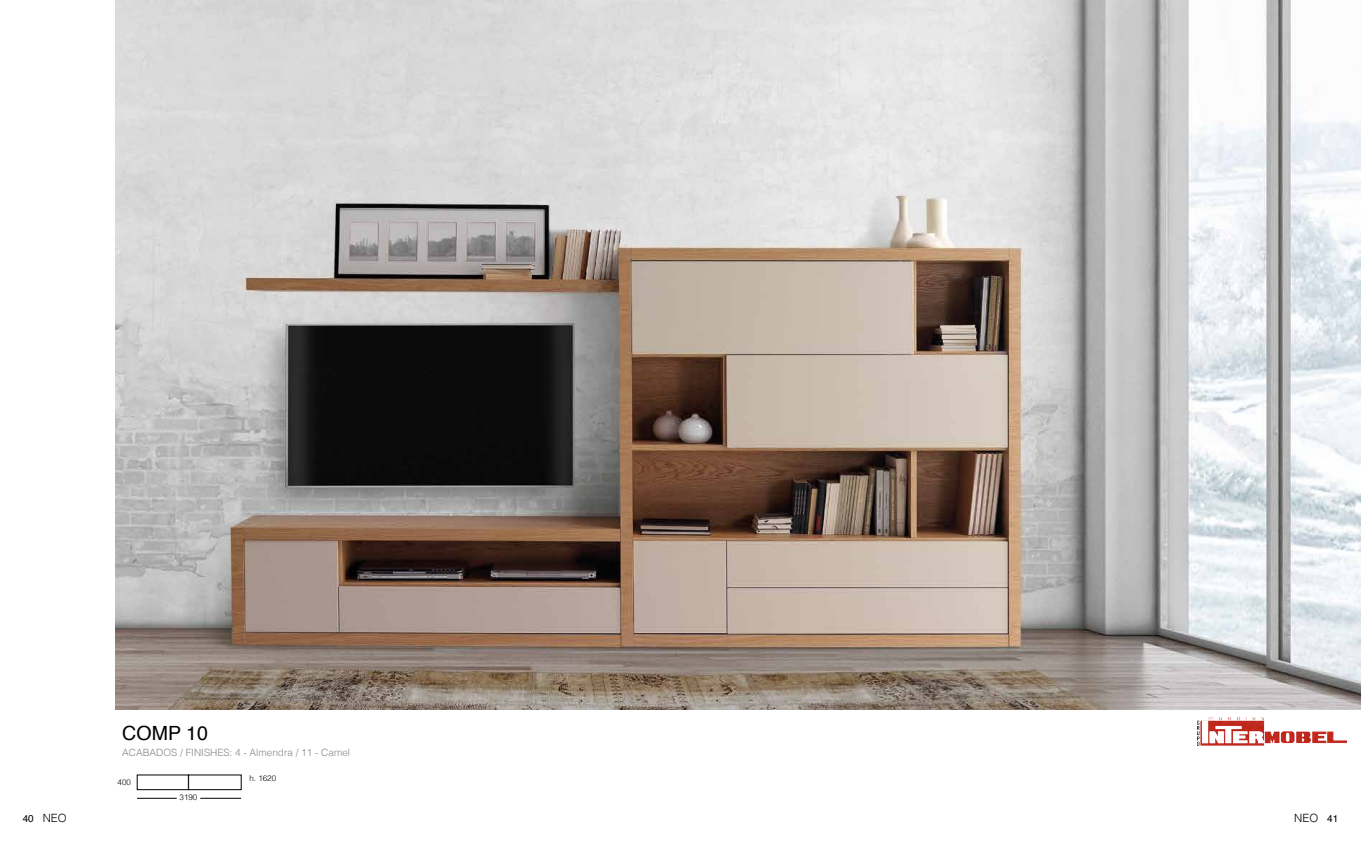
<style>
.page{position:relative;width:1361px;height:851px;background:#fff}
.page>*{position:absolute;margin:0;border:0;box-sizing:border-box;transform-origin:0 0}
.t1{font:19.6px "Helvetica";color:#000}
.t2{font:300 11.4px "Helvetica";color:#000}
.t3{font:300 10px "Helvetica";color:#878787}
.t4{font:10px "Helvetica";color:#000}
.t5{font:300 8px "Helvetica";color:#000}
</style>
<div class="page">
<img style="left:116px;top:0;width:1245px;height:709px">
<hr style="left:137px;top:798px;width:40px;height:1px;background:#000">
<hr style="left:200px;top:798px;width:41px;height:1px;background:#000">
<img style="left:1197px;top:717px;width:151px;height:29px">
<h1 class="t1" style="left:122px;top:718px;width:87px">COMP 10</h1>
<p class="t3" style="left:122px;top:744px;width:229px">ACABADOS / FINISHES: 4 - Almendra / 11 - Camel</p>
<p class="t5" style="left:180px;top:790px;width:19px">3190</p>
<p class="t5" style="left:249px;top:770px;width:28px">h. 1620</p>
<p class="t5" style="left:118px;top:775px;width:15px">400</p>
<p class="t2" style="left:43px;top:808px;width:26px">NEO</p>
<p class="t2" style="left:1294px;top:808px;width:26px">NEO</p>
<p class="t4" style="left:23px;top:811px;width:13px">40</p>
<p class="t4" style="left:1327px;top:811px;width:13px">41</p>
</div>
